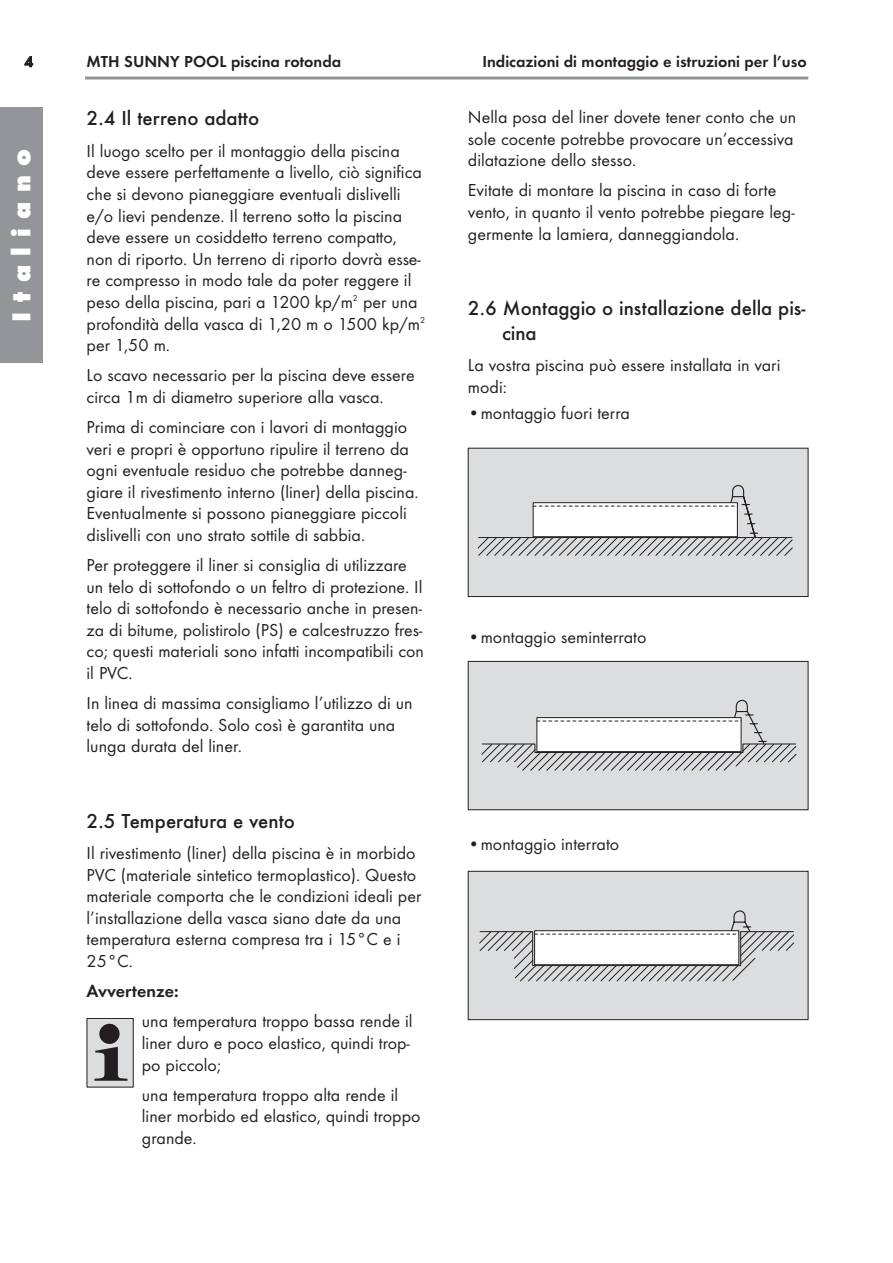
<style>
.page{position:relative;width:893px;height:1263px;background:#fff}
.page>*{position:absolute;margin:0;border:0;box-sizing:border-box;transform-origin:0 0}
.t1{font:800 27px "Function";letter-spacing:.355em;color:#fff}
.t2{font:500 21px/25.2px "Function";color:#231f20}
.t3{font:18px/21.6px "Function";color:#231f20}
.t4{font:700 18px "Function";color:#231f20}
.t5{font:700 16.5px "Function";color:#231f20}
.t6{font:700 15px "Function";color:#231f20}
</style>
<div class="page">
<div style="left:1px;top:108px;width:42px;height:255px;background:#939598"></div>
<hr style="left:85px;top:77px;width:723px;height:3px;background:#939598">
<svg style="left:86px;top:1018px;width:48px;height:70px;background:#aeaeaf"></svg>
<div style="left:99px;top:1024px;width:21px;height:20px;background:#231f20;border-radius:50%"></div>
<div style="left:468px;top:448px;width:339px;height:148px;background:#dcddde"></div>
<svg style="left:477px;top:485px;width:315px;height:71px"></svg>
<div style="left:468px;top:448px;width:340px;height:149px;border:1px solid #231f20"></div>
<div style="left:468px;top:662px;width:339px;height:148px;background:#dcddde"></div>
<svg style="left:481px;top:699px;width:315px;height:72px"></svg>
<div style="left:468px;top:661px;width:340px;height:149px;border:1px solid #231f20"></div>
<div style="left:468px;top:872px;width:339px;height:147px;background:#dcddde"></div>
<svg style="left:479px;top:910px;width:315px;height:71px"></svg>
<div style="left:468px;top:871px;width:340px;height:149px;border:1px solid #231f20"></div>
<p class="t6" style="left:24px;top:56px;width:10px">4</p>
<p class="t5" style="left:482px;top:54px;width:326px">Indicazioni di montaggio e istruzioni per l’uso</p>
<p class="t5" style="left:87px;top:54px;width:256px">MTH SUNNY POOL piscina rotonda</p>
<h1 class="t1" style="left:11px;top:322px;width:175px;rotate:-90deg">Italiano</h1>
<p class="t2" style="left:87px;top:108px;width:174px">2.4 Il terreno adatto</p>
<p class="t3" style="left:87px;top:142px;width:340px">Il luogo scelto per il montaggio della piscina deve essere perfettamente a livello, ciò significa che si devono pianeggiare eventuali dislivelli e/o lievi pendenze. Il terreno sotto la piscina deve essere un cosiddetto terreno compatto, non di riporto. Un terreno di riporto dovrà esse&shy;re compresso in modo tale da poter reggere il peso della piscina, pari a 1200 kp/m<sup>2</sup> per una profondità della vasca di 1,20 m o 1500 kp/m<sup>2 </sup>per 1,50 m.</p>
<p class="t3" style="left:87px;top:366px;width:329px">Lo scavo necessario per la piscina deve essere circa 1m di diametro superiore alla vasca.</p>
<p class="t3" style="left:87px;top:418px;width:333px">Prima di cominciare con i lavori di montaggio veri e propri è opportuno ripulire il terreno da ogni eventuale residuo che potrebbe danneg&shy;giare il rivestimento interno (liner) della piscina.<br>Eventualmente si possono pianeggiare piccoli dislivelli con uno strato sottile di sabbia.</p>
<p class="t3" style="left:87px;top:556px;width:339px">Per proteggere il liner si consiglia di utilizzare un telo di sottofondo o un feltro di protezione. Il telo di sottofondo è necessario anche in presen&shy;za di bitume, polistirolo (PS) e calcestruzzo fres&shy;co; questi materiali sono infatti incompatibili con il PVC.</p>
<p class="t3" style="left:87px;top:694px;width:327px">In linea di massima consigliamo l’utilizzo di un telo di sottofondo. Solo così è garantita una lunga durata del liner.</p>
<p class="t2" style="left:87px;top:810px;width:210px">2.5 Temperatura e vento</p>
<p class="t3" style="left:87px;top:844px;width:336px">Il rivestimento (liner) della piscina è in morbido PVC (materiale sintetico termoplastico). Questo materiale comporta che le condizioni ideali per l’installazione della vasca siano date da una temperatura esterna compresa tra i 15°C e i 25°C.</p>
<p class="t4" style="left:87px;top:984px;width:94px">Avvertenze:</p>
<p class="t3" style="left:142px;top:1012px;width:272px">una temperatura troppo bassa rende il liner duro e poco elastico, quindi trop&shy;po piccolo;</p>
<p class="t3" style="left:142px;top:1085px;width:280px">una temperatura troppo alta rende il liner morbido ed elastico, quindi troppo grande.</p>
<p class="t3" style="left:468px;top:108px;width:330px">Nella posa del liner dovete tener conto che un sole cocente potrebbe provocare un’eccessiva dilatazione dello stesso.</p>
<p class="t3" style="left:468px;top:181px;width:328px">Evitate di montare la piscina in caso di forte vento, in quanto il vento potrebbe piegare leg&shy;germente la lamiera, danneggiandola.</p>
<p class="t2" style="left:502px;top:297px;width:305px;text-indent:-34px">2.6 Montaggio o installazione della pis&shy;cina</p>
<p class="t3" style="left:468px;top:356px;width:314px">La vostra piscina può essere installata in vari modi:</p>
<p class="t3" style="left:468px;top:404px;width:163px">•montaggio fuori terra</p>
<p class="t3" style="left:468px;top:627px;width:180px">•montaggio seminterrato</p>
<p class="t3" style="left:468px;top:834px;width:153px">•montaggio interrato</p>
</div>
